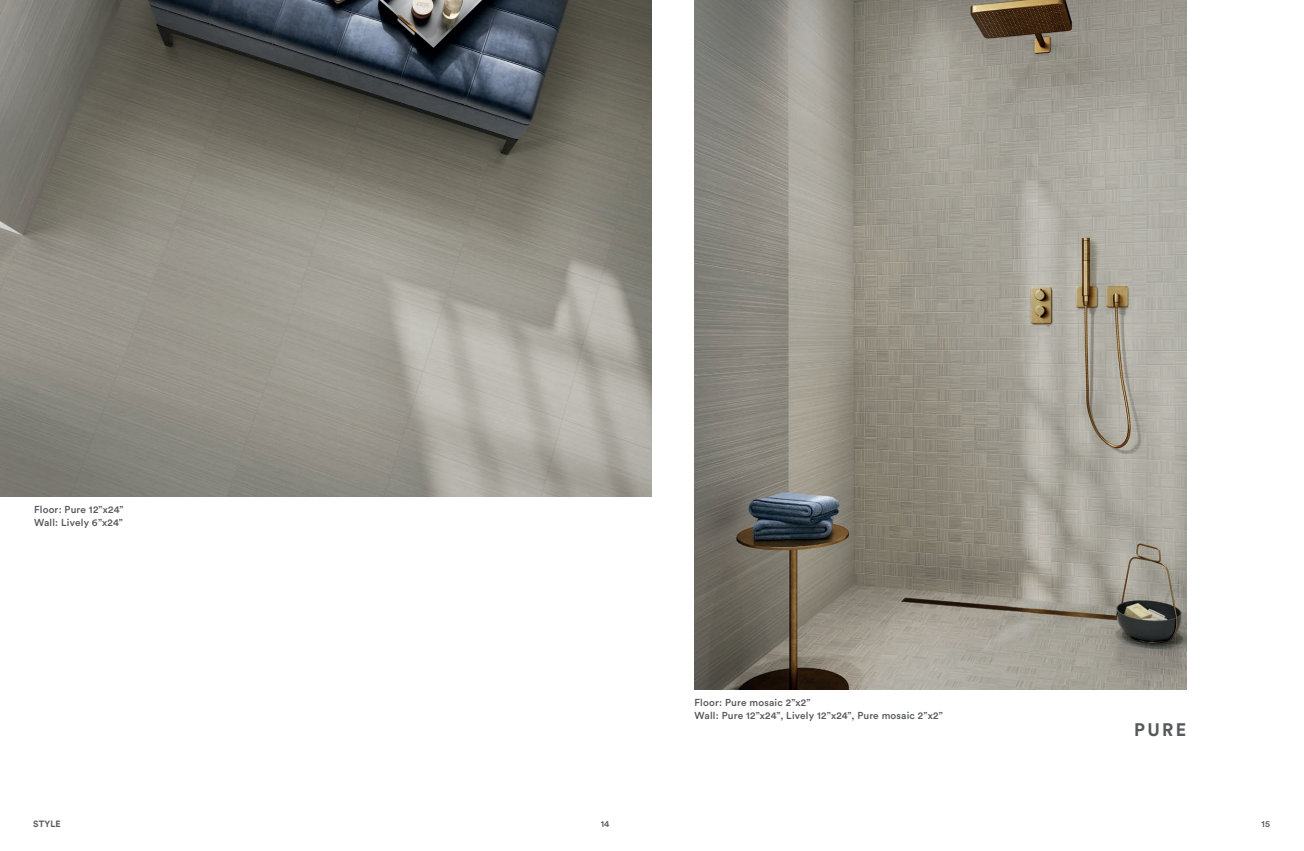
<style>
.page{position:relative;width:1304px;height:851px;background:#fff}
.page>*{position:absolute;margin:0;border:0;box-sizing:border-box;transform-origin:0 0}
.t1{font:700 18px "Circular Std";color:#57585a}
.t2{font:500 10px/13px "Circular Std";letter-spacing:.02em;color:#57585a}
.t3{font:700 9px "Circular Std";color:#57585a}
.t4{font:500 9px "Circular Std";color:#57585a}
</style>
<div class="page">
<img style="left:0;top:0;width:652px;height:496px">
<img style="left:694px;top:0;width:492px;height:689px">
<p class="t2" style="left:34px;top:502px;width:91px">Floor: Pure 12”x24”<br>Wall: Lively 6”x24”</p>
<p class="t2" style="left:694px;top:696px;width:250px">Floor: Pure mosaic 2”x2”<br>Wall: Pure 12”x24”, Lively 12”x24”, Pure mosaic 2”x2”</p>
<h1 class="t1" style="left:1134px;top:718px;width:54px">PURE</h1>
<p class="t3" style="left:33px;top:818px;width:29px">STYLE</p>
<p class="t4" style="left:601px;top:818px;width:10px">14</p>
<p class="t4" style="left:1262px;top:818px;width:10px">15</p>
</div>
